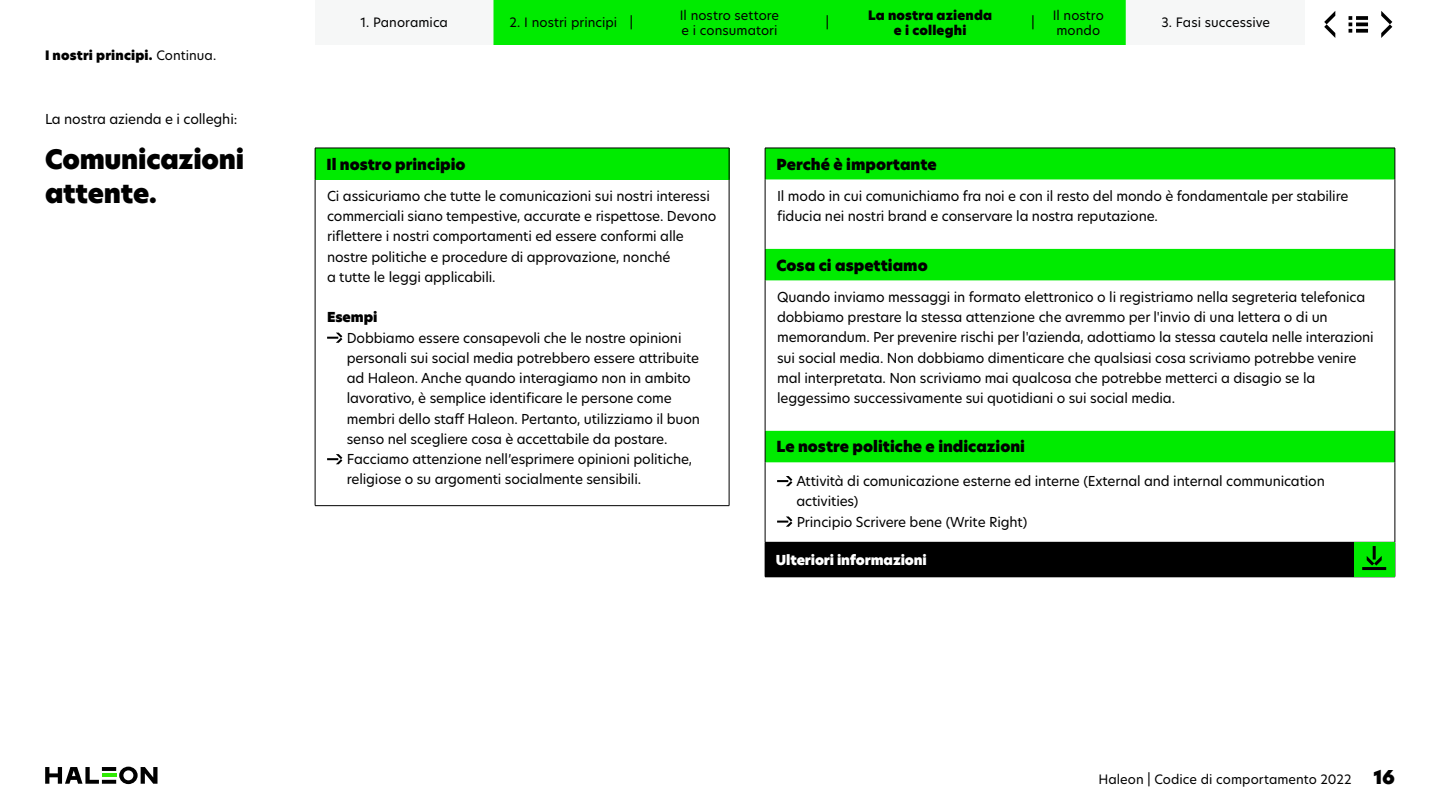
<style>
.page{position:relative;width:1440px;height:810px;background:#fff}
.page>*{position:absolute;margin:0;border:0;box-sizing:border-box;transform-origin:0 0}
.t1{font:26.25px/33.8px "New Hero Super";letter-spacing:-.01em;color:#000}
.t2{font:15px "New Hero Super";color:#000}
.t3{font:13.5px/20.2px "New Hero";letter-spacing:-.01em;color:#000}
.t4{font:13.5px "New Hero Super";letter-spacing:-.01em;color:#fff}
.t5{font:13.5px "New Hero Super";letter-spacing:-.01em;color:#000}
.t6{font:12.75px/15px "New Hero";letter-spacing:.005em;color:#000}
.t7{font:12.75px/15px "New Hero Super";letter-spacing:.015em;color:#000;text-align:center}
.s1{font-family:"New Hero"}
.s2{font-family:"New Hero Super";font-size:18.75px}
</style>
<div class="page">
<svg style="left:766px;top:149px;width:629px;height:313px"></svg>
<hr style="left:1395px;top:148px;width:1px;height:31px;background:#000">
<hr style="left:1395px;top:179px;width:1px;height:70px;background:#000">
<hr style="left:1395px;top:249px;width:1px;height:31px;background:#000">
<hr style="left:1395px;top:280px;width:1px;height:151px;background:#000">
<hr style="left:1395px;top:462px;width:1px;height:80px;background:#000">
<hr style="left:1395px;top:542px;width:1px;height:35px;background:#000">
<hr style="left:765px;top:179px;width:1px;height:70px;background:#000">
<hr style="left:765px;top:280px;width:1px;height:151px;background:#000">
<hr style="left:765px;top:431px;width:1px;height:31px;background:#000">
<hr style="left:1395px;top:431px;width:1px;height:31px;background:#000">
<hr style="left:765px;top:462px;width:1px;height:80px;background:#000">
<hr style="left:765px;top:249px;width:1px;height:31px;background:#000">
<hr style="left:765px;top:577px;width:315px;height:1px;background:#000">
<hr style="left:1080px;top:577px;width:315px;height:1px;background:#000">
<hr style="left:765px;top:148px;width:315px;height:1px;background:#000">
<hr style="left:765px;top:148px;width:1px;height:31px;background:#000">
<hr style="left:1080px;top:148px;width:315px;height:1px;background:#000">
<svg style="left:777px;top:476px;width:15px;height:10px"></svg>
<svg style="left:777px;top:517px;width:15px;height:10px"></svg>
<div style="left:1287px;top:542px;width:108px;height:35px;background:#000"></div>
<div style="left:765px;top:542px;width:522px;height:35px;background:#000"></div>
<div style="left:1354px;top:542px;width:41px;height:35px;background:#00eb00"></div>
<svg style="left:1362px;top:546px;width:24px;height:24px"></svg>
<div style="left:315px;top:148px;width:414px;height:31px;background:#00eb00"></div>
<hr style="left:315px;top:148px;width:414px;height:1px;background:#000">
<hr style="left:315px;top:148px;width:1px;height:31px;background:#000">
<hr style="left:729px;top:148px;width:1px;height:31px;background:#000">
<hr style="left:315px;top:179px;width:1px;height:327px;background:#000">
<hr style="left:729px;top:179px;width:1px;height:327px;background:#000">
<hr style="left:315px;top:506px;width:414px;height:1px;background:#000">
<svg style="left:327px;top:333px;width:15px;height:10px"></svg>
<svg style="left:327px;top:454px;width:15px;height:10px"></svg>
<svg style="left:45px;top:767px;width:112px;height:17px"></svg>
<div style="left:315px;top:0;width:180px;height:45px;background:#f6f7f7"></div>
<svg style="left:1324px;top:11px;width:11px;height:27px"></svg>
<svg style="left:1381px;top:11px;width:11px;height:27px"></svg>
<svg style="left:1349px;top:16px;width:19px;height:17px"></svg>
<svg style="left:1356px;top:29px;width:12px;height:4px"></svg>
<div style="left:1125px;top:0;width:180px;height:45px;background:#f6f7f7"></div>
<hr style="left:1124px;top:0;width:2px;height:45px;background:#00eb00">
<hr style="left:494px;top:0;width:1px;height:45px;background:#00eb00">
<div style="left:495px;top:0;width:630px;height:45px;background:#00eb00"></div>
<p class="t7" style="left:45px;top:48px;width:173px">I nostri principi. <span class="s1">Continua.</span></p>
<p class="t3" style="left:45px;top:109px;width:194px">La nostra azienda e i colleghi:</p>
<h1 class="t1" style="left:45px;top:143px;width:201px">Comunicazioni attente.</h1>
<p class="t6" style="left:680px;top:7px;width:101px">Il nostro settore e i consumatori</p>
<p class="t7" style="left:868px;top:8px;width:125px">La nostra azienda e i colleghi</p>
<p class="t6" style="left:1053px;top:7px;width:53px">Il nostro mondo</p>
<p class="t6" style="left:630px;top:15px;width:5px">|</p>
<p class="t6" style="left:826px;top:15px;width:5px">|</p>
<p class="t6" style="left:1031px;top:15px;width:5px">|</p>
<p class="t6" style="left:360px;top:15px;width:89px">1. Panoramica</p>
<p class="t6" style="left:510px;top:15px;width:109px">2. I nostri principi</p>
<p class="t6" style="left:1161px;top:15px;width:110px">3. Fasi successive</p>
<p class="t2" style="left:326px;top:154px;width:141px">Il nostro principio</p>
<p class="t3" style="left:327px;top:186px;width:391px">Ci assicuriamo che tutte le comunicazioni sui nostri interessi commerciali siano tempestive, accurate e rispettose. Devono riflettere i nostri comportamenti ed essere conformi alle nostre politiche e procedure di approvazione, nonché<br>a tutte le leggi applicabili.</p>
<p class="t5" style="left:327px;top:308px;width:52px">Esempi</p>
<p class="t3" style="left:347px;top:327px;width:355px">Dobbiamo essere consapevoli che le nostre opinioni personali sui social media potrebbero essere attribuite ad Haleon. Anche quando interagiamo non in ambito lavorativo, è semplice identificare le persone come membri dello staff Haleon. Pertanto, utilizziamo il buon senso nel scegliere cosa è accettabile da postare.<br>Facciamo attenzione nell’esprimere opinioni politiche, religiose o su argomenti socialmente sensibili.</p>
<p class="t2" style="left:776px;top:154px;width:162px">Perché è importante</p>
<p class="t3" style="left:777px;top:186px;width:573px">Il modo in cui comunichiamo fra noi e con il resto del mondo è fondamentale per stabilire fiducia nei nostri brand e conservare la nostra reputazione.</p>
<p class="t2" style="left:776px;top:255px;width:153px">Cosa ci aspettiamo</p>
<p class="t3" style="left:777px;top:287px;width:598px">Quando inviamo messaggi in formato elettronico o li registriamo nella segreteria telefonica dobbiamo prestare la stessa attenzione che avremmo per l'invio di una lettera o di un memorandum. Per prevenire rischi per l'azienda, adottiamo la stessa cautela nelle interazioni sui social media. Non dobbiamo dimenticare che qualsiasi cosa scriviamo potrebbe venire mal interpretata. Non scriviamo mai qualcosa che potrebbe metterci a disagio se la leggessimo successivamente sui quotidiani o sui social media.</p>
<p class="t2" style="left:776px;top:436px;width:250px">Le nostre politiche e indicazioni</p>
<p class="t3" style="left:796px;top:471px;width:530px">Attività di comunicazione esterne ed interne (External and internal communication activities)<br>Principio Scrivere bene (Write Right)</p>
<p class="t4" style="left:776px;top:551px;width:152px">Ulteriori informazioni</p>
<p class="t6" style="left:1098px;top:771px;width:298px">Haleon | Codice di comportamento 2022 <span class="s2">16</span></p>
</div>
